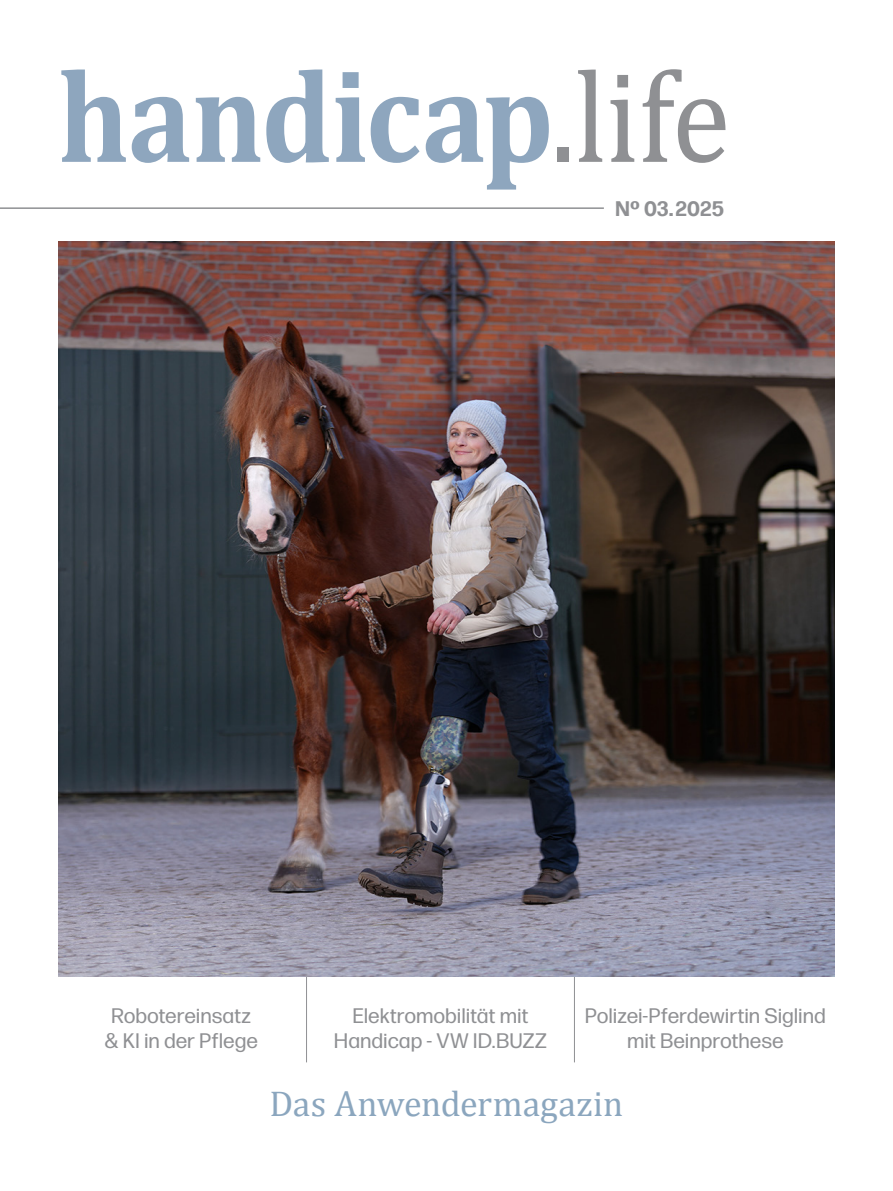
<style>
.page{position:relative;width:893px;height:1191px;background:#fff}
.page>*{position:absolute;margin:0;border:0;box-sizing:border-box;transform-origin:0 0}
.t1{font:700 132px "Cambria";letter-spacing:-.01em;color:#8ea6be;scale:.91 1}
.t2{font:36px "Cambria";color:#8ba6be}
.t3{font:21px/25.2px "Forma DJR Micro";color:#8f9093;text-align:center}
.t4{font:700 21px "Forma DJR Micro";color:#8f9093}
.s1{font-weight:400;color:#8f9093}
</style>
<div class="page">
<hr style="left:0;top:207px;width:604px;height:2px;background:#8f9093">
<hr style="left:306px;top:976px;width:1px;height:86px;background:#8f9093">
<hr style="left:574px;top:976px;width:1px;height:86px;background:#8f9093">
<img style="left:58px;top:241px;width:777px;height:735px">
<p class="t1" style="left:58px;top:36px;width:740px">handicap<span class="s1">.life</span></p>
<p class="t4" style="left:615px;top:192px;width:110px">Nº 03.2025</p>
<p class="t3" style="left:111px;top:1001px;width:142px">Robotereinsatz</p>
<p class="t3" style="left:104px;top:1026px;width:155px">&amp; KI in der Pflege</p>
<p class="t3" style="left:352px;top:1001px;width:178px">Elektromobilität mit</p>
<p class="t3" style="left:334px;top:1026px;width:215px">Handicap - VW ID.BUZZ</p>
<p class="t3" style="left:585px;top:1001px;width:242px">Polizei-Pferdewirtin Siglind mit Beinprothese</p>
<p class="t2" style="left:270px;top:1083px;width:355px">Das Anwendermagazin</p>
</div>
